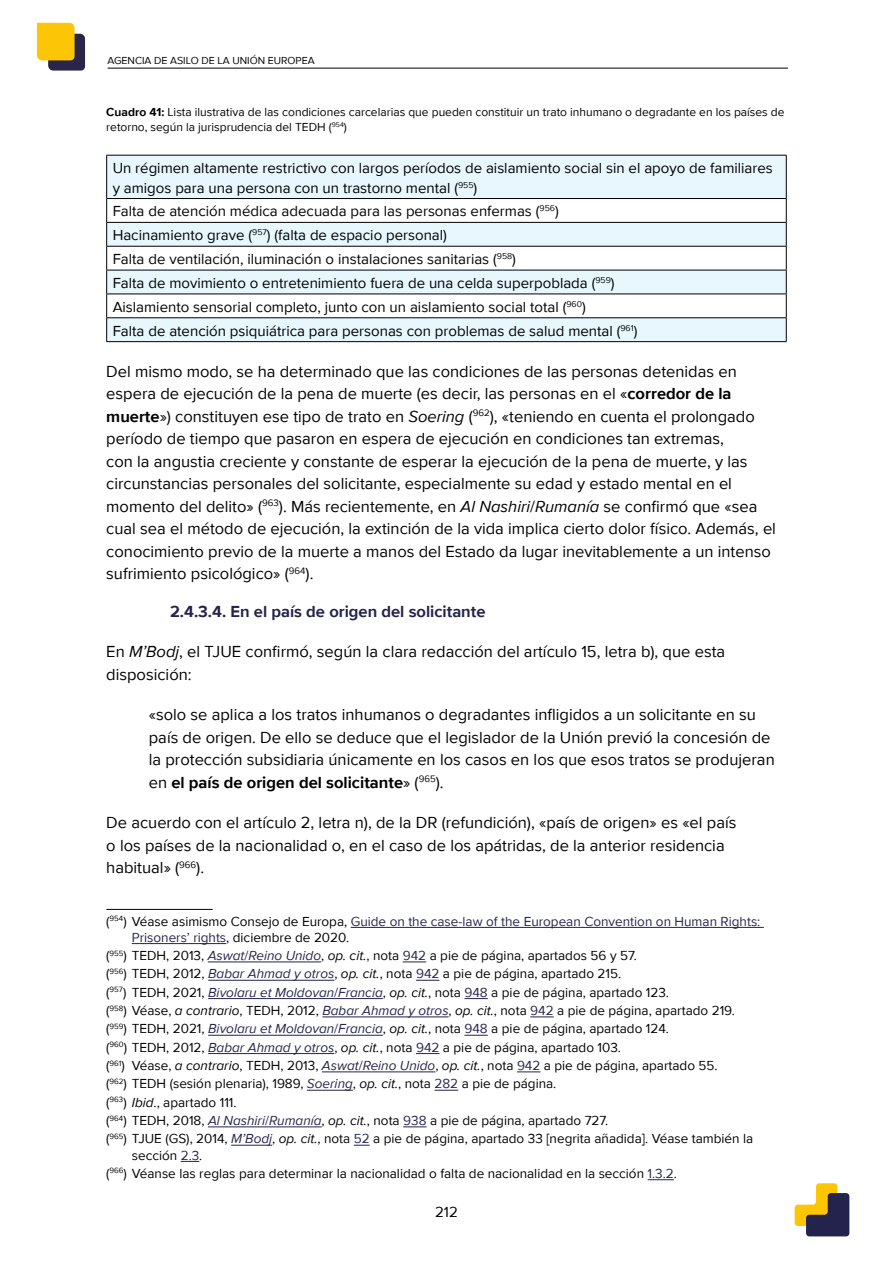
<style>
.page{position:relative;width:893px;height:1263px;background:#fff}
.page>*{position:absolute;margin:0;border:0;box-sizing:border-box;transform-origin:0 0}
.body{font:16.5px/22.5px "Proxima Nova";color:#000}
.body_indent{font:16.5px/22.5px "Proxima Nova";color:#000}
.title_4{font:700 16.5px "Proxima Nova";color:#24234c}
.table_body{font:15px/19.5px "Proxima Nova";color:#000}
.footnotes{font:13.5px/16.2px "Proxima Nova";color:#000}
.footnotes-2{font:13.5px/16.2px "Proxima Nova";color:#23244c}
.table_title{font:12px/15px "Proxima Nova";color:#000}
.t1{font:10.5px "Proxima Nova";color:#000}
.s1{font-weight:700}
.s2{font-style:italic}
.s3{color:#000}
.s4{font-style:italic;color:#23244c}
.s5{color:#23244c}
</style>
<div class="page">
<hr style="left:108px;top:68px;width:680px;height:1px;background:#000">
<svg style="left:37px;top:23px;width:48px;height:48px;background:#c29f35"></svg>
<svg style="left:795px;top:1183px;width:54px;height:53px"></svg>
<svg style="left:107px;top:156px;width:679px;height:185px;fill:#e8f6fe"></svg>
<hr style="left:106px;top:198px;width:681px;height:1px;background:#000">
<hr style="left:106px;top:222px;width:681px;height:1px;background:#000">
<hr style="left:106px;top:246px;width:681px;height:1px;background:#000">
<hr style="left:106px;top:270px;width:681px;height:1px;background:#000">
<hr style="left:106px;top:294px;width:681px;height:1px;background:#000">
<hr style="left:106px;top:317px;width:681px;height:1px;background:#000">
<hr style="left:786px;top:156px;width:1px;height:42px;background:#000">
<svg style="left:786px;top:199px;width:1px;height:142px"></svg>
<hr style="left:106px;top:341px;width:681px;height:1px;background:#000">
<hr style="left:106px;top:155px;width:681px;height:1px;background:#000">
<hr style="left:106px;top:156px;width:1px;height:42px;background:#000">
<svg style="left:106px;top:199px;width:1px;height:142px"></svg>
<hr style="left:106px;top:909px;width:107px;height:1px;background:#000">
<hr style="left:351px;top:927px;width:413px;height:1px;background:#23244c">
<hr style="left:132px;top:943px;width:94px;height:1px;background:#23244c">
<hr style="left:208px;top:961px;width:113px;height:1px;background:#23244c">
<svg style="left:403px;top:961px;width:23px;height:1px"></svg>
<hr style="left:208px;top:980px;width:126px;height:1px;background:#23244c">
<svg style="left:416px;top:980px;width:23px;height:1px"></svg>
<hr style="left:208px;top:998px;width:175px;height:1px;background:#23244c">
<svg style="left:464px;top:998px;width:24px;height:1px"></svg>
<hr style="left:322px;top:1016px;width:127px;height:1px;background:#23244c">
<svg style="left:530px;top:1016px;width:24px;height:1px"></svg>
<hr style="left:208px;top:1035px;width:175px;height:1px;background:#23244c">
<svg style="left:464px;top:1035px;width:24px;height:1px"></svg>
<hr style="left:208px;top:1053px;width:126px;height:1px;background:#23244c">
<svg style="left:416px;top:1053px;width:23px;height:1px"></svg>
<hr style="left:322px;top:1071px;width:113px;height:1px;background:#23244c">
<svg style="left:517px;top:1071px;width:23px;height:1px"></svg>
<hr style="left:307px;top:1090px;width:46px;height:1px;background:#23244c">
<svg style="left:434px;top:1090px;width:24px;height:1px"></svg>
<hr style="left:208px;top:1126px;width:114px;height:1px;background:#23244c">
<svg style="left:403px;top:1126px;width:24px;height:1px"></svg>
<hr style="left:231px;top:1145px;width:41px;height:1px;background:#23244c">
<svg style="left:354px;top:1145px;width:16px;height:1px"></svg>
<svg style="left:181px;top:1161px;width:18px;height:1px"></svg>
<svg style="left:648px;top:1179px;width:26px;height:1px"></svg>
<p class="t1" style="left:108px;top:52px;width:209px">AGENCIA DE ASILO DE LA UNIÓN EUROPEA</p>
<p class="table_title" style="left:106px;top:104px;width:680px"><span class="s1">Cuadro 41:</span> Lista ilustrativa de las condiciones carcelarias que pueden constituir un trato inhumano o degradante en los países de retorno, según la jurisprudencia del TEDH (<sup>954</sup>)</p>
<p class="table_body" style="left:113px;top:158px;width:662px">Un régimen altamente restrictivo con largos períodos de aislamiento social sin el apoyo de familiares y amigos para una persona con un trastorno mental (<sup>955</sup>)</p>
<p class="table_body" style="left:113px;top:201px;width:448px">Falta de atención médica adecuada para las personas enfermas (<sup>956</sup>)</p>
<p class="table_body" style="left:113px;top:225px;width:336px">Hacinamiento grave (<sup>957</sup>) (falta de espacio personal)</p>
<p class="table_body" style="left:113px;top:249px;width:405px">Falta de ventilación, iluminación o instalaciones sanitarias (<sup>958</sup>)</p>
<p class="table_body" style="left:113px;top:272px;width:503px">Falta de movimiento o entretenimiento fuera de una celda superpoblada (<sup>959</sup>)</p>
<p class="table_body" style="left:113px;top:296px;width:475px">Aislamiento sensorial completo, junto con un aislamiento social total (<sup>960</sup>)</p>
<p class="table_body" style="left:113px;top:320px;width:526px">Falta de atención psiquiátrica para personas con problemas de salud mental (<sup>961</sup>)</p>
<p class="body" style="left:106px;top:359px;width:671px">Del mismo modo, se ha determinado que las condiciones de las personas detenidas en espera de ejecución de la pena de muerte (es decir, las personas en el «<span class="s1">corredor de la muerte</span>») constituyen ese tipo de trato en <span class="s2">Soering</span> (<sup>962</sup>), «teniendo en cuenta el prolongado período de tiempo que pasaron en espera de ejecución en condiciones tan extremas,<br>con la angustia creciente y constante de esperar la ejecución de la pena de muerte, y las circunstancias personales del solicitante, especialmente su edad y estado mental en el momento del delito» (<sup>963</sup>). Más recientemente, en <span class="s2">Al Nashiri</span>/<span class="s2">Rumanía</span> se confirmó que «sea cual sea el método de ejecución, la extinción de la vida implica cierto dolor físico. Además, el conocimiento previo de la muerte a manos del Estado da lugar inevitablemente a un intenso sufrimiento psicológico» (<sup>964</sup>).</p>
<p class="title_4" style="left:170px;top:599px;width:317px">2.4.3.4. En el país de origen del solicitante</p>
<p class="body" style="left:106px;top:640px;width:620px">En <span class="s2">M’Bodj</span>, el TJUE confirmó, según la clara redacción del artículo 15, letra b), que esta disposición:</p>
<p class="body_indent" style="left:149px;top:703px;width:627px">«solo se aplica a los tratos inhumanos o degradantes infligidos a un solicitante en su país de origen. De ello se deduce que el legislador de la Unión previó la concesión de la protección subsidiaria únicamente en los casos en los que esos tratos se produjeran en <span class="s1">el país de origen del solicitante</span>» (<sup>965</sup>).</p>
<p class="body" style="left:106px;top:811px;width:632px">De acuerdo con el artículo 2, letra n), de la DR (refundición), «país de origen» es «el país o los países de la nacionalidad o, en el caso de los apátridas, de la anterior residencia habitual» (<sup>966</sup>).</p>
<p class="footnotes-2" style="left:132px;top:912px;width:630px;text-indent:-26px"><span class="s3">(</span><sup>954</sup><span class="s3">) Véase asimismo Consejo de Europa,</span> Guide on the case-law of the European Convention on Human Rights:<br>Prisoners’ rights<span class="s3">, diciembre de 2020.</span></p>
<p class="footnotes" style="left:106px;top:947px;width:532px">(<sup>955</sup>) TEDH, 2013, <span class="s4">Aswat</span><span class="s5">/</span><span class="s4">Reino Unido</span>, <span class="s2">op. cit.</span>, nota <span class="s5">942</span> a pie de página, apartados 56 y 57.</p>
<p class="footnotes" style="left:106px;top:965px;width:516px">(<sup>956</sup>) TEDH, 2012, <span class="s4">Babar Ahmad y otros</span>, <span class="s2">op. cit.</span>, nota <span class="s5">942</span> a pie de página, apartado 215.</p>
<p class="footnotes" style="left:106px;top:983px;width:564px">(<sup>957</sup>) TEDH, 2021, <span class="s4">Bivolaru et Moldovan</span><span class="s5">/</span><span class="s4">Francia</span>, <span class="s2">op. cit.</span>, nota <span class="s5">948</span> a pie de página, apartado 123.</p>
<p class="footnotes" style="left:106px;top:1002px;width:630px">(<sup>958</sup>) Véase, <span class="s2">a contrario</span>, TEDH, 2012, <span class="s4">Babar Ahmad y otros</span>, <span class="s2">op. cit.</span>, nota <span class="s5">942</span> a pie de página, apartado 219.</p>
<p class="footnotes" style="left:106px;top:1020px;width:564px">(<sup>959</sup>) TEDH, 2021, <span class="s4">Bivolaru et Moldovan</span><span class="s5">/</span><span class="s4">Francia</span>, <span class="s2">op. cit.</span>, nota <span class="s5">948</span> a pie de página, apartado 124.</p>
<p class="footnotes" style="left:106px;top:1038px;width:516px">(<sup>960</sup>) TEDH, 2012, <span class="s4">Babar Ahmad y otros</span>, <span class="s2">op. cit.</span>, nota <span class="s5">942</span> a pie de página, apartado 103.</p>
<p class="footnotes" style="left:106px;top:1057px;width:613px">(<sup>961</sup>) Véase, <span class="s2">a contrario</span>, TEDH, 2013, <span class="s4">Aswat</span><span class="s5">/</span><span class="s4">Reino Unido</span>, <span class="s2">op. cit.</span>, nota <span class="s5">942</span> a pie de página, apartado 55.</p>
<p class="footnotes" style="left:106px;top:1075px;width:452px">(<sup>962</sup>) TEDH (sesión plenaria), 1989, <span class="s4">Soering</span>, <span class="s2">op. cit.</span>, nota <span class="s5">282</span> a pie de página.</p>
<p class="footnotes" style="left:106px;top:1093px;width:132px">(<sup>963</sup>) <span class="s2">Ibid</span>., apartado 111.</p>
<p class="footnotes" style="left:106px;top:1112px;width:503px">(<sup>964</sup>) TEDH, 2018, <span class="s4">Al Nashiri</span><span class="s5">/</span><span class="s4">Rumanía</span>, <span class="s2">op. cit.</span>, nota <span class="s5">938</span> a pie de página, apartado 727.</p>
<p class="footnotes" style="left:132px;top:1130px;width:623px;text-indent:-26px">(<sup>965</sup>) TJUE (GS), 2014, <span class="s4">M’Bodj</span>, <span class="s2">op. cit.</span>, nota <span class="s5">52</span> a pie de página, apartado 33 [negrita añadida]. Véase también la sección <span class="s5">2.3</span>.</p>
<p class="footnotes" style="left:106px;top:1165px;width:572px">(<sup>966</sup>) Véanse las reglas para determinar la nacionalidad o falta de nacionalidad en la sección <span class="s5">1.3.2</span>.</p>
<p class="table_body" style="left:435px;top:1202px;width:24px">212</p>
</div>
